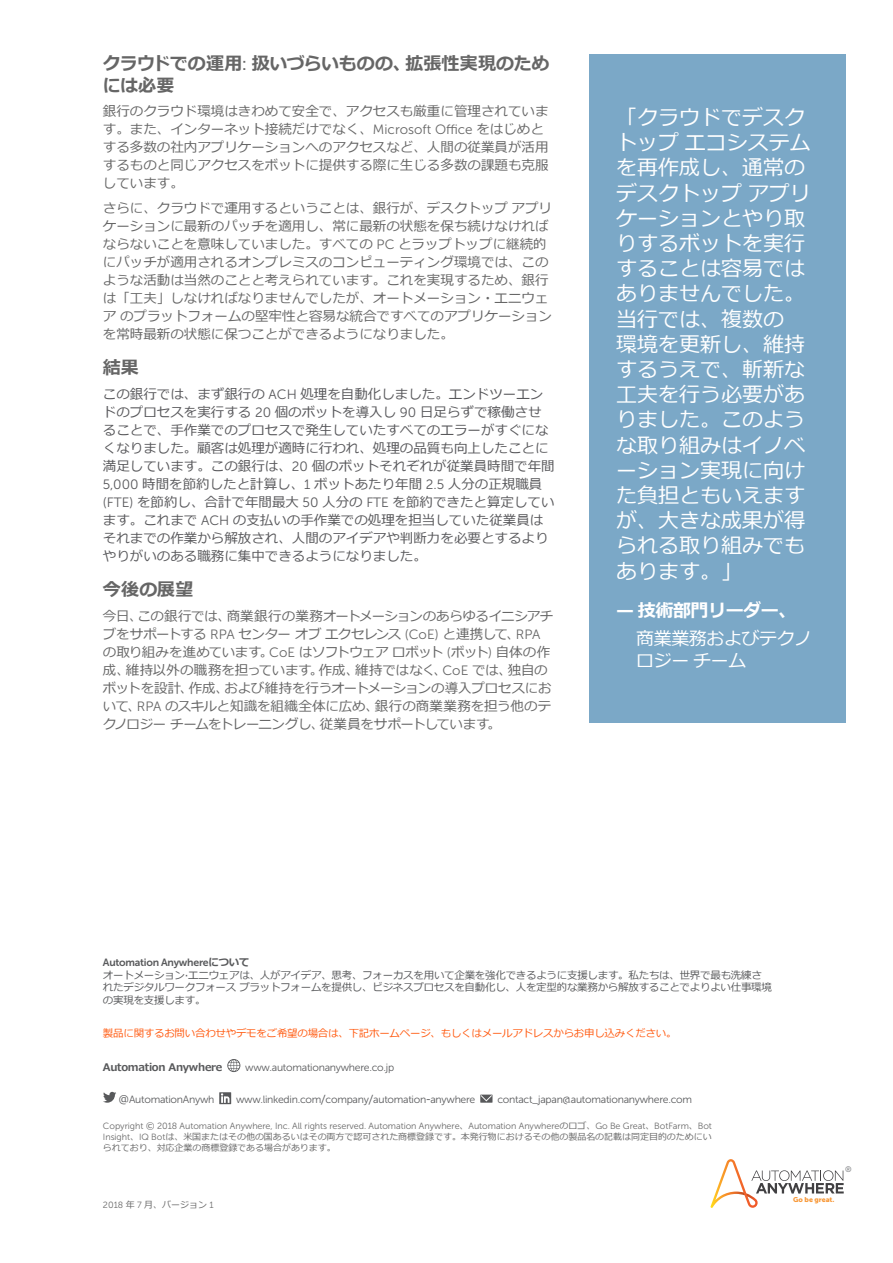
<style>
.page{position:relative;width:893px;height:1263px;background:#fff}
.page>*{position:absolute;margin:0;border:0;box-sizing:border-box;transform-origin:0 0}
.t1{font:21px/25.2px "Meiryo";color:#fff}
.t2{font:700 18px/21.6px "Meiryo";letter-spacing:-.005em;color:#666}
.t3{font:18px/21.6px "Meiryo";letter-spacing:-.025em;color:#fff}
.t4{font:700 18px "Meiryo";letter-spacing:-.025em;color:#fff}
.t5{font:13.5px/18px "Meiryo";color:#666}
.t6{font:13.5px/18px "Meiryo";color:#58585b}
.t7{font:13.5px/18px "Meiryo";letter-spacing:-.02em;color:#666}
.t8{font:10.5px/12.6px "Meiryo";letter-spacing:-.025em;color:#58595b}
.t9{font:10.5px "Museo Sans 300";letter-spacing:-.025em;color:#58595b}
.t10{font:10.5px "Meiryo";letter-spacing:-.025em;color:#ff5a10}
.t11{font:10.5px "Museo Sans 700";letter-spacing:-.025em;color:#58595b}
.t12{font:700 10.5px "Meiryo";letter-spacing:-.025em;color:#58595b}
.t13{font:9px "Museo Sans 300";letter-spacing:-.005em;color:#686868}
.t14{font:9px/10.8px "Meiryo";letter-spacing:-.005em;color:#686868}
.t15{font:7.95px "Museo Sans 500";color:#808285}
.t16{font:6.9px "Museo Sans 900";color:#f89837}
.s1{font-family:"Museo Sans 500";font-weight:400}
.s2{font-family:"Museo Sans 300"}
.s3{font-family:"Meiryo";font-weight:700}
.s4{font-family:"Meiryo"}
</style>
<div class="page">
<svg style="left:710px;top:1159px;width:134px;height:49px"></svg>
<div style="left:589px;top:55px;width:256px;height:668px;background:#7ba8c7"></div>
<svg style="left:227px;top:1059px;width:13px;height:13px"></svg>
<svg style="left:103px;top:1092px;width:13px;height:11px"></svg>
<svg style="left:219px;top:1092px;width:12px;height:12px"></svg>
<svg style="left:480px;top:1094px;width:12px;height:9px"></svg>
<h2 class="t2" style="left:103px;top:54px;width:448px">クラウドでの運用<span class="s1">:</span> 扱いづらいものの、拡張性実現のためには必要</h2>
<p class="t5" style="left:103px;top:103px;width:447px">銀行のクラウド環境はきわめて安全で、アクセスも厳重に管理されています。また、インターネット接続だけでなく、<span class="s2">Microsoft Office</span> をはじめとする多数の社内アプリケーションへのアクセスなど、人間の従業員が活用するものと同じアクセスをボットに提供する際に生じる多数の課題も克服しています。</p>
<p class="t5" style="left:103px;top:200px;width:451px">さらに、クラウドで運用するということは、銀行が、デスクトップアプリケーションに最新のパッチを適用し、常に最新の状態を保ち続けなければならないことを意味していました。すべての <span class="s2">PC</span> とラップトップに継続的にパッチが適用されるオンプレミスのコンピューティング環境では、このような活動は当然のことと考えられています。これを実現するため、銀行は「工夫」しなければなりませんでしたが、オートメーション・エニウェアのプラットフォームの堅牢性と容易な統合ですべてのアプリケーションを常時最新の状態に保つことができるようになりました。</p>
<h2 class="t2" style="left:103px;top:358px;width:37px">結果</h2>
<p class="t6" style="left:103px;top:386px;width:453px">この銀行では、まず銀行の <span class="s2">ACH</span> 処理を自動化しました。エンドツーエンドのプロセスを実行する <span class="s2">20</span> 個のボットを導入し <span class="s2">90</span> 日足らずで稼働させることで、手作業でのプロセスで発生していたすべてのエラーがすぐになくなりました。顧客は処理が適時に行われ、処理の品質も向上したことに満足しています。この銀行は、<span class="s2">20</span> 個のボットそれぞれが従業員時間で年間<span class="s2">5,000</span> 時間を節約したと計算し、<span class="s2">1</span> ボットあたり年間 <span class="s2">2.5</span> 人分の正規職員<span class="s2">(FTE)</span> を節約し、合計で年間最大 <span class="s2">50</span> 人分の <span class="s2">FTE</span> を節約できたと算定しています。これまで <span class="s2">ACH</span> の支払いの手作業での処理を担当していた従業員はそれまでの作業から解放され、人間のアイデアや判断力を必要とするよりやりがいのある職務に集中できるようになりました。</p>
<h2 class="t2" style="left:103px;top:580px;width:92px">今後の展望</h2>
<p class="t7" style="left:103px;top:608px;width:452px">今日、この銀行では、商業銀行の業務オートメーションのあらゆるイニシアチブをサポートする <span class="s2">RPA</span> センターオブエクセレンス <span class="s2">(CoE)</span> と連携して、<span class="s2">RPA</span>の取り組みを進めています。<span class="s2">CoE</span> はソフトウェアロボット <span class="s2">(</span>ボット<span class="s2">)</span> 自体の作成、維持以外の職務を担っています。作成、維持ではなく、<span class="s2">CoE</span> では、独自のボットを設計、作成、および維持を行うオートメーションの導入プロセスにおいて、<span class="s2">RPA</span> のスキルと知識を組織全体に広め、銀行の商業業務を担う他のテクノロジーチームをトレーニングし、従業員をサポートしています。</p>
<h1 class="t1" style="left:616px;top:106px;width:196px">「クラウドでデスクトップエコシステムを再作成し、通常のデスクトップアプリケーションとやり取りするボットを実行することは容易ではありませんでした。当行では、複数の<br>環境を更新し、維持するうえで、斬新な工夫を行う必要がありました。このような取り組みはイノベーション実現に向けた負担ともいえますが、大きな成果が得られる取り組みでもあります。」</h1>
<h2 class="t4" style="left:616px;top:598px;width:182px">— 技術部門リーダー、</h2>
<h2 class="t3" style="left:636px;top:629px;width:177px">商業業務およびテクノロジーチーム</h2>
<p class="t11" style="left:103px;top:956px;width:148px">Automation Anywhere<span class="s3">について</span></p>
<p class="t8" style="left:103px;top:969px;width:671px">オートメーション·エニウェアは、人がアイデア、思考、フォーカスを用いて企業を強化できるように支援します。私たちは、世界で最も洗練されたデジタルワークフォース プラットフォームを提供し、ビジネスプロセスを自動化し、人を定型的な業務から解放することでよりよい仕事環境の実現を支援します。</p>
<p class="t10" style="left:103px;top:1026px;width:575px">製品に関するお問い合わせやデモをご希望の場合は、下記ホームページ、もしくはメールアドレスからお申し込みください。</p>
<p class="t12" style="left:103px;top:1059px;width:121px">Automation Anywhere</p>
<p class="t9" style="left:245px;top:1061px;width:150px">www.automationanywhere.co.jp</p>
<p class="t9" style="left:119px;top:1093px;width:97px"><span class="s4">@</span>AutomationAnywh</p>
<p class="t9" style="left:236px;top:1093px;width:241px">www.linkedin.com<span class="s4">/</span>company<span class="s4">/</span>automation<span class="s4">-</span>anywhere</p>
<p class="t9" style="left:497px;top:1093px;width:196px">contact_japan@automationanywhere.com</p>
<p class="t13" style="left:103px;top:1121px;width:610px">Copyright <span class="s4">©</span> 2018 Automation Anywhere, Inc. All rights reserved. Automation Anywhere<span class="s4">、</span>Automation Anywhere<span class="s4">のロゴ、</span>Go Be Great<span class="s4">、</span>BotFarm<span class="s4">、</span>Bot</p>
<p class="t14" style="left:103px;top:1131px;width:610px"><span class="s2">Insight</span>、<span class="s2">IQ Bot</span>は、米国またはその他の国あるいはその両方で認可された商標登録です。本発行物におけるその他の製品名の記載は同定目的のためにいられており、対応企業の商標登録である場合があります。</p>
<p class="t14" style="left:103px;top:1200px;width:112px"><span class="s2">2018</span> 年 <span class="s2">7</span> 月、バージョン <span class="s2">1</span></p>
<p class="t16" style="left:793px;top:1196px;width:43px">Go be great.</p>
<p class="t15" style="left:845px;top:1165px;width:8px">®</p>
</div>
